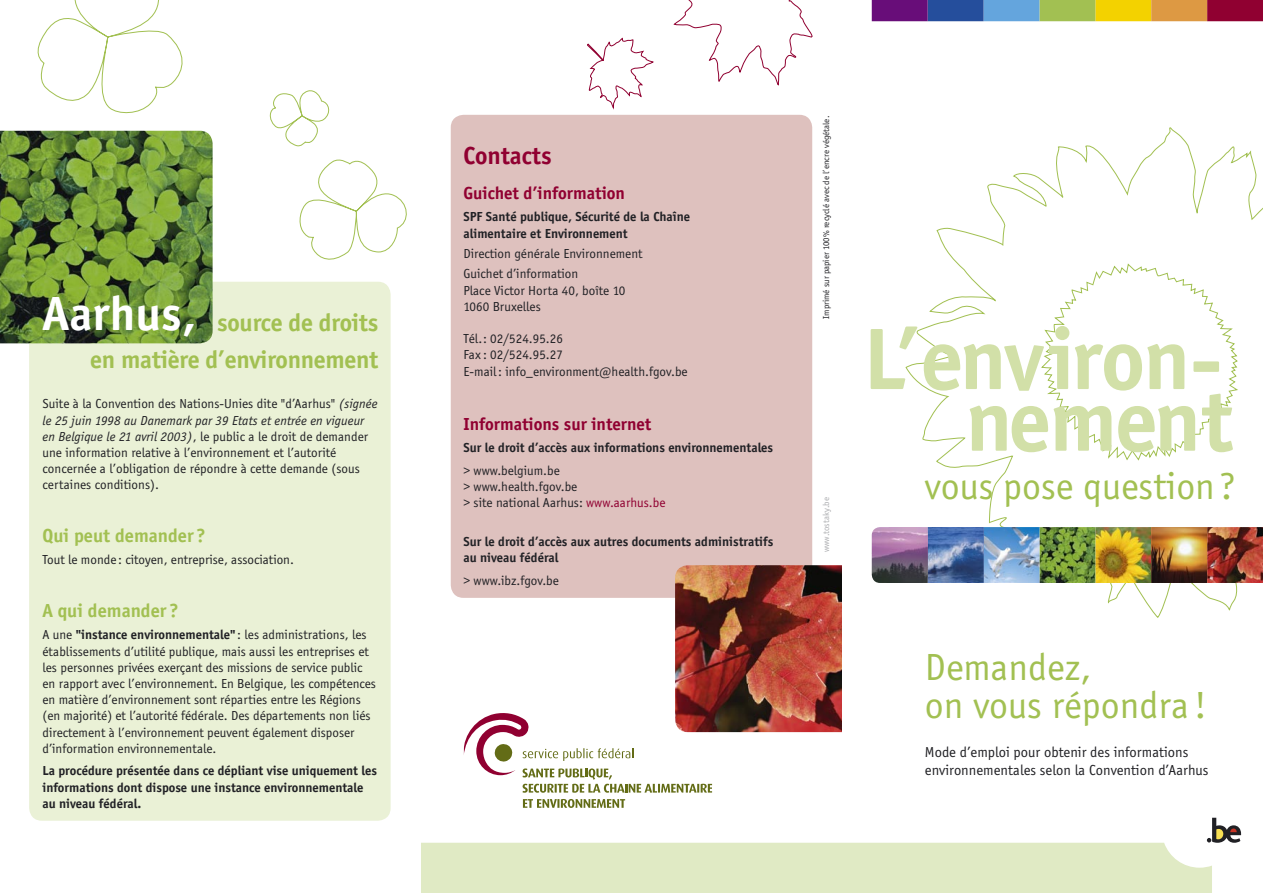
<style>
.page{position:relative;width:1263px;height:893px;background:#fff}
.page>*{position:absolute;margin:0;border:0;box-sizing:border-box;transform-origin:0 0}
.titre{font:700 90px "Officina Sans";letter-spacing:-.02em;color:#d2e0a8}
.soustitre{font:700 49.5px "Officina Sans";color:#fff}
.body{font:39px/37.5px "Officina Sans";color:#a2c052}
.titre-2{font:39px "Officina Sans";color:#a2c052}
.soustitre-2{font:700 25.5px/37.5px "Officina Sans";letter-spacing:-.01em;color:#a2c052;text-align:right}
.titre-3{font:700 25.5px "Officina Sans";color:#900031}
.soustitre-3{font:700 19.5px "Officina Sans";color:#a2c052}
.soustitre_2{font:700 18px "Officina Sans";color:#900031}
.body-2{font:15px/18px "Officina Sans";color:#212125}
.body-3{font:13.5px/16.2px "Officina Sans";color:#212125}
.body-4{font:700 13.5px/16.2px "Officina Sans";color:#212125}
.titre-4{font:9px "Officina Sans";color:#212125}
.titre-5{font:9px "Officina Sans";color:#acadb0}
.s1{font-style:italic}
.s2{font-weight:700}
.s3{color:#900031}
</style>
<div class="page">
<svg style="left:5px;top:0;width:402px;height:282px"></svg>
<svg style="left:565px;top:0;width:248px;height:115px"></svg>
<svg style="left:906px;top:127px;width:357px;height:491px"></svg>
<svg style="left:1041px;top:263px;width:197px;height:198px"></svg>
<div style="left:1257px;top:454px;width:6px;height:92px;background:#fff"></div>
<div style="left:29px;top:282px;width:362px;height:539px;background:#eaf1d6"></div>
<img style="left:0;top:131px;width:213px;height:212px">
<div style="left:451px;top:115px;width:361px;height:483px;background:#dec1be"></div>
<img style="left:675px;top:565px;width:167px;height:167px">
<svg style="left:463px;top:713px;width:249px;height:80px"></svg>
<svg style="left:523px;top:799px;width:102px;height:9px"></svg>
<div style="left:1095px;top:0;width:56px;height:21px;background:#f3d200"></div>
<div style="left:1039px;top:0;width:56px;height:21px;background:#a2c052"></div>
<div style="left:983px;top:0;width:56px;height:21px;background:#64a5dd"></div>
<div style="left:928px;top:0;width:55px;height:21px;background:#254e9c"></div>
<div style="left:1207px;top:0;width:56px;height:21px;background:#900031"></div>
<div style="left:1151px;top:0;width:56px;height:21px;background:#dd9943"></div>
<div style="left:872px;top:0;width:56px;height:21px;background:#680d79"></div>
<img style="left:983px;top:527px;width:280px;height:56px">
<svg style="left:928px;top:527px;width:55px;height:56px;background:#5270a4"></svg>
<svg style="left:1151px;top:527px;width:56px;height:56px;background:#9e733d"></svg>
<img style="left:872px;top:527px;width:56px;height:56px">
<svg style="left:421px;top:817px;width:820px;height:76px"></svg>
<p class="soustitre" style="left:43px;top:284px;width:155px">Aarhus,</p>
<p class="soustitre-2" style="left:90px;top:303px;width:290px">source de droits<br>en matière d’environnement</p>
<p class="body-3" style="left:43px;top:396px;width:336px">Suite à la Convention des Nations-Unies dite "d’Aarhus" <span class="s1">(signée le 25 juin 1998 au Danemark par 39 Etats et entrée en vigueur en Belgique le 21 avril 2003)</span>, le public a le droit de demander une information relative à l’environnement et l’autorité concernée a l’obligation de répondre à cette demande (sous certaines conditions).</p>
<p class="soustitre-3" style="left:43px;top:524px;width:165px">Qui peut demander ?</p>
<p class="body-3" style="left:43px;top:552px;width:253px">Tout le monde : citoyen, entreprise, association.</p>
<p class="soustitre-3" style="left:43px;top:598px;width:137px">A qui demander ?</p>
<p class="body-3" style="left:43px;top:627px;width:335px">A une <span class="s2">"instance environnementale"</span> : les administrations, les établissements d’utilité publique, mais aussi les entreprises et les personnes privées exerçant des missions de service public en rapport avec l’environnement. En Belgique, les compétences en matière d’environnement sont réparties entre les Régions (en majorité) et l’autorité fédérale. Des départements non liés directement à l’environnement peuvent également disposer d’information environnementale.</p>
<p class="body-4" style="left:43px;top:763px;width:336px">La procédure présentée dans ce dépliant vise uniquement les informations dont dispose une instance environnementale au niveau fédéral.</p>
<p class="titre-3" style="left:463px;top:141px;width:90px">Contacts</p>
<p class="soustitre_2" style="left:463px;top:182px;width:163px">Guichet d’information</p>
<p class="body-4" style="left:463px;top:209px;width:228px">SPF Santé publique, Sécurité de la Chaîne alimentaire et Environnement</p>
<p class="body-3" style="left:463px;top:246px;width:180px">Direction générale Environnement</p>
<p class="body-3" style="left:463px;top:266px;width:116px">Guichet d’information</p>
<p class="body-3" style="left:463px;top:282px;width:163px">Place Victor Horta 40, boîte 10</p>
<p class="body-3" style="left:463px;top:298px;width:79px">1060 Bruxelles</p>
<p class="body-3" style="left:463px;top:331px;width:101px">Tél. : 02/524.95.26</p>
<p class="body-3" style="left:463px;top:347px;width:101px">Fax : 02/524.95.27</p>
<p class="body-3" style="left:463px;top:363px;width:226px">E-mail : info_environment@health.fgov.be</p>
<p class="soustitre_2" style="left:463px;top:413px;width:189px">Informations sur internet</p>
<p class="body-4" style="left:463px;top:440px;width:311px">Sur le droit d’accès aux informations environnementales</p>
<p class="body-3" style="left:463px;top:462px;width:98px">&gt; www.belgium.be</p>
<p class="body-3" style="left:463px;top:479px;width:115px">&gt; www.health.fgov.be</p>
<p class="body-3" style="left:463px;top:495px;width:203px">&gt; site national Aarhus: <span class="s3">www.aarhus.be</span></p>
<p class="body-4" style="left:463px;top:533px;width:311px">Sur le droit d’accès aux autres documents administratifs au niveau fédéral</p>
<p class="body-3" style="left:463px;top:572px;width:97px">&gt; www.ibz.fgov.be</p>
<p class="titre-4" style="left:821px;top:319px;width:204px;rotate:-90deg">Imprimé sur papier 100% recyclé avec de l’encre végétale.</p>
<p class="titre-5" style="left:821px;top:552px;width:56px;rotate:-90deg">www.tostaky.be</p>
<p class="titre" style="left:863px;top:305px;width:361px">L’environ-</p>
<p class="titre" style="left:965px;top:367px;width:269px">nement</p>
<p class="titre-2" style="left:925px;top:465px;width:312px">vous pose question ?</p>
<p class="body" style="left:925px;top:649px;width:283px">Demandez,<br>on vous répondra !</p>
<p class="body-2" style="left:925px;top:743px;width:285px">Mode d’emploi pour obtenir des informations environnementales selon la Convention d’Aarhus</p>
</div>
